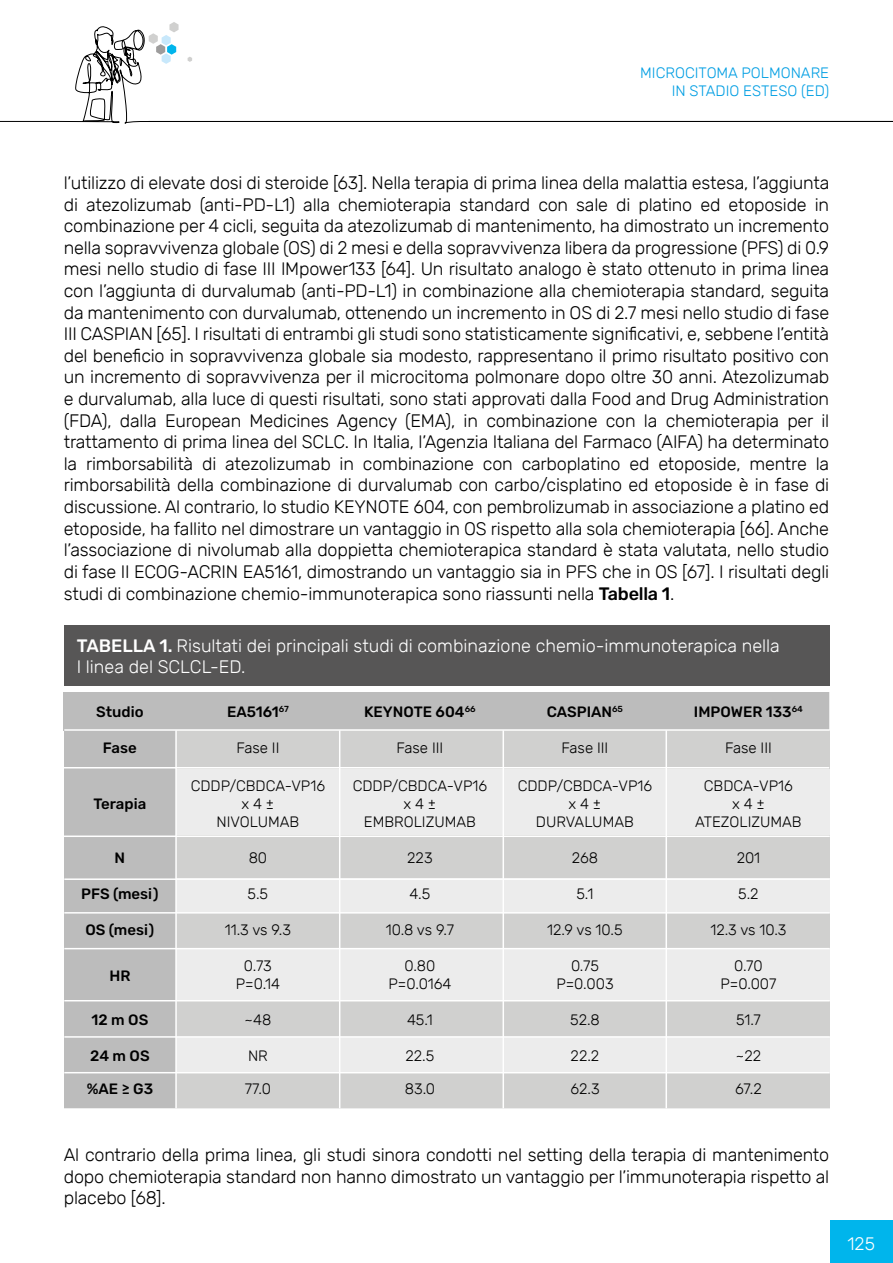
<style>
.page{position:relative;width:893px;height:1263px;background:#fff}
.page>*{position:absolute;margin:0;border:0;box-sizing:border-box;transform-origin:0 0}
.t1{font:300 18px/21.6px "Rubik";letter-spacing:-.01em;color:#000;text-align:justify}
.t2{font:300 18px/21.6px "Rubik";color:#fff}
.t3{font:300 15px "Rubik";color:#000}
.t4{font:500 15px "Rubik";color:#000}
.t5{font:300 15px/18px "Rubik";color:#009ee3;text-align:right}
.s1{font-weight:500}
</style>
<div class="page">
<div style="left:830px;top:1220px;width:63px;height:43px;background:#00b5ec"></div>
<svg style="left:0;top:26px;width:893px;height:98px"></svg>
<svg style="left:188px;top:57px;width:4px;height:5px"></svg>
<svg style="left:149px;top:22px;width:30px;height:42px"></svg>
<div style="left:64px;top:692px;width:766px;height:416px;background:#ececec"></div>
<div style="left:64px;top:692px;width:765px;height:39px;background:#bcbcbc"></div>
<div style="left:176px;top:730px;width:653px;height:39px;background:#d0d0cf"></div>
<div style="left:176px;top:835px;width:653px;height:43px;background:#d0d0cf"></div>
<div style="left:176px;top:913px;width:653px;height:36px;background:#d0d0cf"></div>
<div style="left:176px;top:1001px;width:653px;height:36px;background:#d0d0cf"></div>
<div style="left:176px;top:1072px;width:653px;height:36px;background:#d0d0cf"></div>
<div style="left:64px;top:730px;width:112px;height:378px;background:#bcbcbc"></div>
<div style="left:64px;top:625px;width:766px;height:60px;background:#575656"></div>
<hr style="left:176px;top:835px;width:654px;height:2px;background:#fff">
<hr style="left:64px;top:835px;width:112px;height:2px;background:#fff">
<hr style="left:64px;top:767px;width:765px;height:1px;background:#fff">
<hr style="left:175px;top:730px;width:2px;height:378px;background:#fff">
<hr style="left:339px;top:730px;width:1px;height:378px;background:#fff">
<hr style="left:503px;top:730px;width:1px;height:378px;background:#fff">
<hr style="left:665px;top:730px;width:2px;height:378px;background:#fff">
<hr style="left:64px;top:878px;width:766px;height:2px;background:#fff">
<hr style="left:64px;top:912px;width:766px;height:1px;background:#fff">
<hr style="left:64px;top:948px;width:766px;height:1px;background:#fff">
<hr style="left:64px;top:1000px;width:766px;height:1px;background:#fff">
<hr style="left:64px;top:1036px;width:766px;height:2px;background:#fff">
<hr style="left:64px;top:1072px;width:766px;height:1px;background:#fff">
<hr style="left:64px;top:729px;width:766px;height:2px;background:#fff">
<p class="t5" style="left:640px;top:64px;width:190px">MICROCITOMA POLMONARE<br>IN STADIO ESTESO (ED)</p>
<p class="t1" style="left:64px;top:172px;width:767px">l’utilizzo di elevate dosi di steroide [63]. Nella terapia di prima linea della malattia estesa, l’aggiunta di atezolizumab (anti-PD-L1) alla chemioterapia standard con sale di platino ed etoposide in combinazione per 4 cicli, seguita da atezolizumab di mantenimento, ha dimostrato un incremento nella sopravvivenza globale (OS) di 2 mesi e della sopravvivenza libera da progressione (PFS) di 0.9 mesi nello studio di fase III IMpower133 [64]. Un risultato analogo è stato ottenuto in prima linea con l’aggiunta di durvalumab (anti-PD-L1) in combinazione alla chemioterapia standard, seguita da mantenimento con durvalumab, ottenendo un incremento in OS di 2.7 mesi nello studio di fase III CASPIAN [65]. I risultati di entrambi gli studi sono statisticamente significativi, e, sebbene l’entità del beneficio in sopravvivenza globale sia modesto, rappresentano il primo risultato positivo con un incremento di sopravvivenza per il microcitoma polmonare dopo oltre 30 anni. Atezolizumab e durvalumab, alla luce di questi risultati, sono stati approvati dalla Food and Drug Administration (FDA), dalla European Medicines Agency (EMA), in combinazione con la chemioterapia per il trattamento di prima linea del SCLC. In Italia, l’Agenzia Italiana del Farmaco (AIFA) ha determinato la rimborsabilità di atezolizumab in combinazione con carboplatino ed etoposide, mentre la rimborsabilità della combinazione di durvalumab con carbo/cisplatino ed etoposide è in fase di discussione. Al contrario, lo studio KEYNOTE 604, con pembrolizumab in associazione a platino ed etoposide, ha fallito nel dimostrare un vantaggio in OS rispetto alla sola chemioterapia [66]. Anche l’associazione di nivolumab alla doppietta chemioterapica standard è stata valutata, nello studio di fase II ECOG-ACRIN EA5161, dimostrando un vantaggio sia in PFS che in OS [67]. I risultati degli studi di combinazione chemio-immunoterapica sono riassunti nella <span class="s1">Tabella 1</span>.</p>
<p class="t2" style="left:77px;top:635px;width:705px"><span class="s1">TABELLA 1.</span> Risultati dei principali studi di combinazione chemio-immunoterapica nella<br>I linea del SCLCL-ED.</p>
<p class="t4" style="left:96px;top:703px;width:49px">Studio</p>
<p class="t4" style="left:227px;top:703px;width:63px">EA5161<sup>67</sup></p>
<p class="t4" style="left:364px;top:703px;width:113px">KEYNOTE 604<sup>66</sup></p>
<p class="t4" style="left:547px;top:703px;width:78px">CASPIAN<sup>65</sup></p>
<p class="t4" style="left:694px;top:703px;width:110px">IMPOWER 133<sup>64</sup></p>
<p class="t4" style="left:103px;top:739px;width:35px">Fase</p>
<p class="t3" style="left:236px;top:739px;width:45px">Fase II</p>
<p class="t3" style="left:396px;top:739px;width:48px">Fase III</p>
<p class="t3" style="left:561px;top:739px;width:48px">Fase III</p>
<p class="t3" style="left:725px;top:739px;width:48px">Fase III</p>
<p class="t3" style="left:191px;top:777px;width:136px">CDDP/CBDCA-VP16</p>
<p class="t3" style="left:353px;top:777px;width:136px">CDDP/CBDCA-VP16</p>
<p class="t3" style="left:518px;top:777px;width:136px">CDDP/CBDCA-VP16</p>
<p class="t3" style="left:704px;top:777px;width:91px">CBDCA-VP16</p>
<p class="t4" style="left:93px;top:795px;width:54px">Terapia</p>
<p class="t3" style="left:241px;top:795px;width:34px">x 4 ±</p>
<p class="t3" style="left:403px;top:795px;width:34px">x 4 ±</p>
<p class="t3" style="left:568px;top:795px;width:34px">x 4 ±</p>
<p class="t3" style="left:732px;top:795px;width:34px">x 4 ±</p>
<p class="t3" style="left:216px;top:813px;width:84px">NIVOLUMAB</p>
<p class="t3" style="left:364px;top:813px;width:114px">EMBROLIZUMAB</p>
<p class="t3" style="left:536px;top:813px;width:99px">DURVALUMAB</p>
<p class="t3" style="left:695px;top:813px;width:108px">ATEZOLIZUMAB</p>
<p class="t4" style="left:115px;top:849px;width:12px">N</p>
<p class="t3" style="left:249px;top:849px;width:20px">80</p>
<p class="t3" style="left:407px;top:849px;width:27px">223</p>
<p class="t3" style="left:572px;top:849px;width:28px">268</p>
<p class="t3" style="left:737px;top:849px;width:25px">201</p>
<p class="t4" style="left:81px;top:885px;width:79px">PFS (mesi)</p>
<p class="t3" style="left:248px;top:885px;width:22px">5.5</p>
<p class="t3" style="left:410px;top:885px;width:22px">4.5</p>
<p class="t3" style="left:576px;top:885px;width:18px">5.1</p>
<p class="t3" style="left:738px;top:885px;width:22px">5.2</p>
<p class="t4" style="left:85px;top:921px;width:70px">OS (mesi)</p>
<p class="t3" style="left:225px;top:921px;width:68px">11.3 vs 9.3</p>
<p class="t3" style="left:386px;top:921px;width:70px">10.8 vs 9.7</p>
<p class="t3" style="left:547px;top:921px;width:77px">12.9 vs 10.5</p>
<p class="t3" style="left:710px;top:921px;width:78px">12.3 vs 10.3</p>
<p class="t4" style="left:109px;top:967px;width:23px">HR</p>
<p class="t3" style="left:244px;top:957px;width:30px">0.73</p>
<p class="t3" style="left:405px;top:957px;width:32px">0.80</p>
<p class="t3" style="left:571px;top:957px;width:29px">0.75</p>
<p class="t3" style="left:734px;top:957px;width:30px">0.70</p>
<p class="t3" style="left:236px;top:975px;width:46px">P=0.14</p>
<p class="t3" style="left:388px;top:975px;width:65px">P=0.0164</p>
<p class="t3" style="left:556px;top:975px;width:59px">P=0.003</p>
<p class="t3" style="left:720px;top:975px;width:58px">P=0.007</p>
<p class="t4" style="left:92px;top:1011px;width:58px">12 m OS</p>
<p class="t3" style="left:245px;top:1011px;width:28px">~48</p>
<p class="t3" style="left:407px;top:1011px;width:27px">45.1</p>
<p class="t3" style="left:570px;top:1011px;width:31px">52.8</p>
<p class="t3" style="left:736px;top:1011px;width:26px">51.7</p>
<p class="t4" style="left:90px;top:1047px;width:61px">24 m OS</p>
<p class="t3" style="left:248px;top:1047px;width:21px">NR</p>
<p class="t3" style="left:405px;top:1047px;width:30px">22.5</p>
<p class="t3" style="left:571px;top:1047px;width:30px">22.2</p>
<p class="t3" style="left:736px;top:1047px;width:27px">~22</p>
<p class="t4" style="left:87px;top:1080px;width:68px">%AE ≥ G3</p>
<p class="t3" style="left:245px;top:1080px;width:28px">77.0</p>
<p class="t3" style="left:405px;top:1080px;width:32px">83.0</p>
<p class="t3" style="left:570px;top:1080px;width:31px">62.3</p>
<p class="t3" style="left:735px;top:1080px;width:28px">67.2</p>
<p class="t1" style="left:64px;top:1144px;width:767px">Al contrario della prima linea, gli studi sinora condotti nel setting della terapia di mantenimento dopo chemioterapia standard non hanno dimostrato un vantaggio per l’immunoterapia rispetto al placebo [68].</p>
<p class="t2" style="left:847px;top:1233px;width:29px">125</p>
</div>
